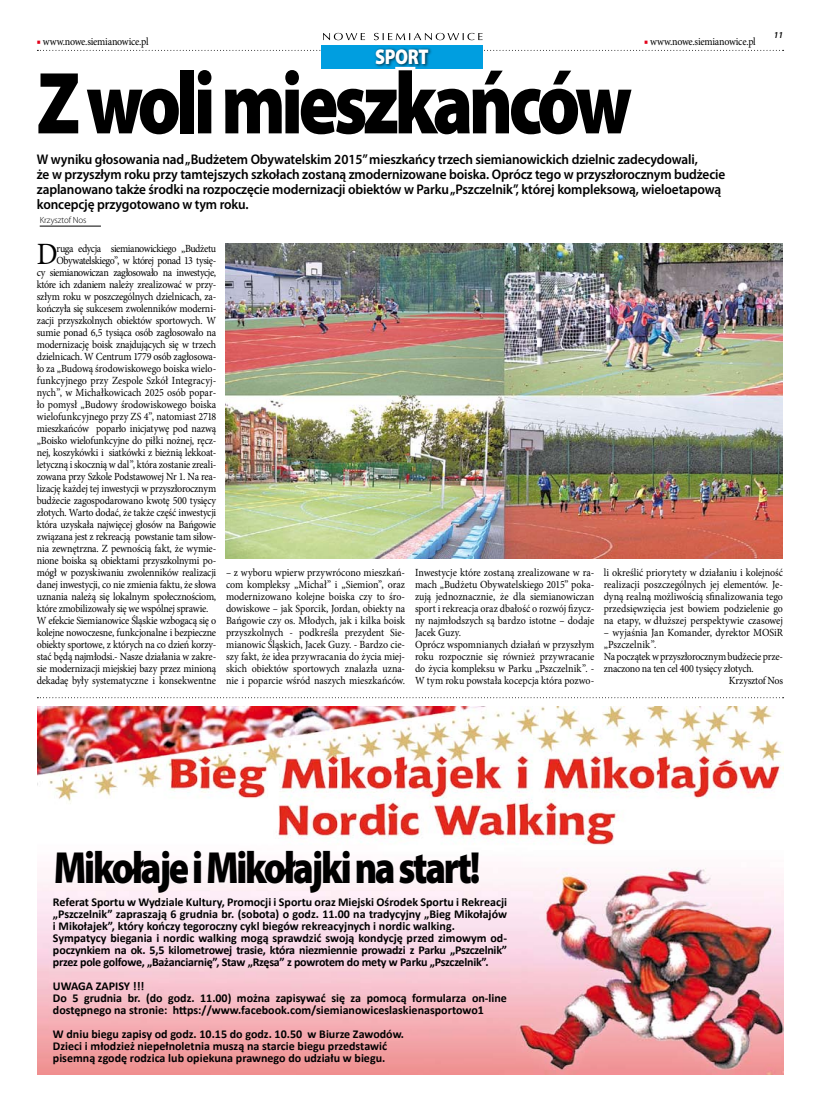
<style>
.page{position:relative;width:820px;height:1106px;background:#fff}
.page>*{position:absolute;margin:0;border:0;box-sizing:border-box;transform-origin:0 0}
.t1{font:900 88.8px "Myriad Pro";letter-spacing:-.06em;color:#000;scale:.83 1}
.t2{font:900 45.2px "Myriad Pro";letter-spacing:-.06em;color:#000;scale:.83 1}
.t3{font:31px "Minion Pro";color:#000;scale:.92 1}
.t4{font:900 21.4px "Myriad Pro";letter-spacing:-.02em;color:#fff;scale:.83 1}
.t5{font:600 14px/14.8px "Myriad Pro";letter-spacing:-.01em;color:#000;scale:.95 1}
.t6{font:700 12px/12px "Calibri";color:#000}
.t7{font:10.9px/12px "Minion Pro";letter-spacing:-.015em;color:#000;text-align:justify;scale:.92 1}
.t8{font:10.9px "Minion Pro";letter-spacing:-.04em;color:#000;scale:.92 1}
.t9{font:10.9px "Minion Pro";letter-spacing:-.045em;color:#000;scale:.92 1}
.t10{font:10.9px "Minion Pro";letter-spacing:.01em;color:#000;scale:.92 1}
.t11{font:300 9px "Myriad Pro";letter-spacing:-.01em;color:#000}
.t12{font:italic 600 9px "Myriad Pro";color:#000}
.s1{color:#e2001a}
</style>
<div class="page">
<img style="left:37px;top:707px;width:746px;height:367px">
<svg style="left:37px;top:50px;width:746px;height:1px"></svg>
<svg style="left:323px;top:33px;width:159px;height:7px"></svg>
<div style="left:321px;top:45px;width:161px;height:23px;background:#009ee0"></div>
<div style="left:373px;top:46px;width:59px;height:22px;background:#000;opacity:.75"></div>
<svg style="left:321px;top:62px;width:162px;height:7px"></svg>
<hr style="left:40px;top:226px;width:61px;height:1px;background:#000">
<svg style="left:37px;top:697px;width:746px;height:1px"></svg>
<img style="left:226px;top:243px;width:556px;height:315px">
<p class="t12" style="left:773px;top:29px;width:11px">11</p>
<p class="t7" style="left:37px;top:35px;width:123px"><span class="s1">■</span> www.nowe.siemianowice.pl</p>
<p class="t7" style="left:644px;top:35px;width:123px"><span class="s1">■</span> www.nowe.siemianowice.pl</p>
<h3 class="t4" style="left:375px;top:42px;width:66px">SPORT</h3>
<h1 class="t1" style="left:37px;top:44px;width:718px">Z woli mieszkańców</h1>
<p class="t5" style="left:37px;top:152px;width:726px">W wyniku głosowania nad „Budżetem Obywatelskim 2015” mieszkańcy trzech siemianowickich dzielnic zadecydowali,<br>że w przyszłym roku przy tamtejszych szkołach zostaną zmodernizowane boiska. Oprócz tego w przyszłorocznym budżecie zaplanowano także środki na rozpoczęcie modernizacji obiektów w Parku „Pszczelnik”, której kompleksową, wieloetapową koncepcję przygotowano w tym roku.</p>
<p class="t11" style="left:40px;top:215px;width:48px">Krzysztof Nos</p>
<h3 class="t3" style="left:37px;top:233px;width:24px">D</h3>
<p class="t8" style="left:56px;top:241px;width:175px">ruga edycja siemianowickiego „Budżetu</p>
<p class="t9" style="left:56px;top:253px;width:175px">Obywatelskiego”, w której ponad 13 tysię-</p>
<p class="t8" style="left:37px;top:265px;width:196px">cy siemianowiczan zagłosowało na inwestycje,</p>
<p class="t7" style="left:37px;top:279px;width:196px">które ich zdaniem należy zrealizować w przy-</p>
<p class="t7" style="left:37px;top:291px;width:196px">szłym roku w poszczególnych dzielnicach, za-</p>
<p class="t7" style="left:37px;top:303px;width:196px">kończyła się sukcesem zwolenników moderni-</p>
<p class="t7" style="left:37px;top:315px;width:196px">zacji przyszkolnych obiektów sportowych. W</p>
<p class="t7" style="left:37px;top:327px;width:196px">sumie ponad 6,5 tysiąca osób zagłosowało na</p>
<p class="t7" style="left:37px;top:339px;width:196px">modernizację boisk znajdujących się w trzech</p>
<p class="t7" style="left:37px;top:351px;width:196px">dzielnicach. W Centrum 1779 osób zagłosowa-</p>
<p class="t7" style="left:37px;top:363px;width:196px">ło za „Budową środowiskowego boiska wielo-</p>
<p class="t7" style="left:37px;top:375px;width:196px">funkcyjnego przy Zespole Szkół Integracyj-</p>
<p class="t7" style="left:37px;top:387px;width:196px">nych”, w Michałkowicach 2025 osób popar-</p>
<p class="t7" style="left:37px;top:399px;width:196px">ło pomysł „Budowy środowiskowego boiska</p>
<p class="t7" style="left:37px;top:411px;width:196px">wielofunkcyjnego przy ZS 4”, natomiast 2718</p>
<p class="t7" style="left:37px;top:423px;width:196px">mieszkańców poparło inicjatywę pod nazwą</p>
<p class="t7" style="left:37px;top:435px;width:196px">„Boisko wielofunkcyjne do piłki nożnej, ręcz-</p>
<p class="t7" style="left:37px;top:447px;width:196px">nej, koszykówki i siatkówki z bieżnią lekkoat-</p>
<p class="t7" style="left:37px;top:459px;width:196px">letyczną i skocznią w dal”, która zostanie zreali-</p>
<p class="t7" style="left:37px;top:471px;width:196px">zowana przy Szkole Podstawowej Nr 1. Na rea-</p>
<p class="t7" style="left:37px;top:483px;width:196px">lizację każdej tej inwestycji w przyszłorocznym</p>
<p class="t7" style="left:37px;top:495px;width:196px">budżecie zagospodarowano kwotę 500 tysięcy</p>
<p class="t7" style="left:37px;top:507px;width:196px">złotych. Warto dodać, że także część inwestycji</p>
<p class="t7" style="left:37px;top:519px;width:196px">która uzyskała najwięcej głosów na Bańgowie</p>
<p class="t7" style="left:37px;top:531px;width:196px">związana jest z rekreacją powstanie tam siłow-</p>
<p class="t7" style="left:37px;top:543px;width:196px">nia zewnętrzna. Z pewnością fakt, że wymie-</p>
<p class="t7" style="left:37px;top:555px;width:196px">nione boiska są obiektami przyszkolnymi po-</p>
<p class="t7" style="left:37px;top:567px;width:196px">mógł w pozyskiwaniu zwolenników realizacji</p>
<p class="t7" style="left:37px;top:579px;width:196px">danej inwestycji, co nie zmienia faktu, że słowa</p>
<p class="t7" style="left:37px;top:591px;width:196px">uznania należą się lokalnym społecznościom,</p>
<p class="t7" style="left:37px;top:603px;width:188px">które zmobilizowały się we wspólnej sprawie.</p>
<p class="t7" style="left:37px;top:615px;width:196px">W efekcie Siemianowice Śląskie wzbogacą się o</p>
<p class="t7" style="left:37px;top:627px;width:196px">kolejne nowoczesne, funkcjonalne i bezpieczne</p>
<p class="t7" style="left:37px;top:639px;width:196px">obiekty sportowe, z których na co dzień korzy-</p>
<p class="t7" style="left:37px;top:651px;width:196px">stać będą najmłodsi.- Nasze działania w zakre-</p>
<p class="t7" style="left:37px;top:663px;width:196px">sie modernizacji miejskiej bazy przez minioną</p>
<p class="t7" style="left:37px;top:675px;width:196px">dekadaę były systematyczne i konsekwentne</p>
<p class="t7" style="left:603px;top:567px;width:196px">li określić priorytety w działaniu i kolejność realizacji poszczególnych jej elementów. Je&shy;dyną realną możliwością sfinalizowania tego przedsięwzięcia jest bowiem podzielenie go na etapy, w dłuższej perspektywie czasowej</p>
<p class="t7" style="left:603px;top:627px;width:196px">– wyjaśnia Jan Komander, dyrektor MOSiR</p>
<p class="t10" style="left:603px;top:637px;width:59px">„Pszczelnik”.</p>
<p class="t7" style="left:603px;top:651px;width:196px">Na początek w przyszłorocznym budżecie prze-</p>
<p class="t7" style="left:603px;top:663px;width:164px">znaczono na ten cel 400 tysięcy złotych.</p>
<p class="t7" style="left:728px;top:675px;width:60px">Krzysztof Nos</p>
<p class="t7" style="left:226px;top:567px;width:196px">– z wyboru wpierw przywrócono mieszkań&shy;com kompleksy „Michał” i „Siemion”, oraz modernizowano kolejne boiska czy to śro&shy;dowiskowe – jak Sporcik, Jordan, obiekty na Bańgowie czy os. Młodych, jak i kilka boisk przyszkolnych - podkreśla prezydent Sie&shy;mianowic Śląskich, Jacek Guzy. - Bardzo cie&shy;szy fakt, że idea przywracania do życia miej&shy;skich obiektów sportowych znalazła uzna&shy;nie i poparcie wśród naszych mieszkańców.</p>
<p class="t7" style="left:415px;top:567px;width:196px;text-align:left">Inwestycje które zostaną zrealizowane w ra&shy;mach „Budżetu Obywatelskiego 2015” poka&shy;zują jednoznacznie, że dla siemianowiczan sport i rekreacja oraz dbałość o rozwój fizycz&shy;ny najmłodszych są bardzo istotne – dodaje Jacek Guzy.<br>Oprócz wspomnianych działań w przyszłym roku rozpocznie się również przywracanie do życia kompleksu w Parku „Pszczelnik”. - W tym roku powstała kocepcja która pozwo-</p>
<h2 class="t2" style="left:54px;top:837px;width:515px">Mikołaje i Mikołajki na start!</h2>
<p class="t6" style="left:53px;top:895px;width:455px">Referat Sportu w Wydziale Kultury, Promocji i Sportu oraz Miejski Ośrodek Sportu i Rekreacji „Pszczelnik” zapraszają 6 grudnia br. (sobota) o godz. 11.00 na tradycyjny „Bieg Mikołajów i Mikołajek”, który kończy tegoroczny cykl biegów rekreacyjnych i nordic walking.<br>Sympatycy biegania i nordic walking mogą sprawdzić swoją kondycję przed zimowym od&shy;poczynkiem na ok. 5,5 kilometrowej trasie, która niezmiennie prowadzi z Parku „Pszczelnik” przez pole golfowe, „Bażanciarnię”, Staw „Rzęsa” z powrotem do mety w Parku „Pszczelnik”.</p>
<p class="t6" style="left:53px;top:979px;width:455px">UWAGA ZAPISY !!!<br>Do 5 grudnia br. (do godz. 11.00) można zapisywać się za pomocą formularza on-line dostępnego na stronie: https://www.facebook.com/siemianowiceslaskienasportowo1</p>
<p class="t6" style="left:53px;top:1027px;width:352px">W dniu biegu zapisy od godz. 10.15 do godz. 10.50 w Biurze Zawodów.<br>Dzieci i młodzież niepełnoletnia muszą na starcie biegu przedstawić pisemną zgodę rodzica lub opiekuna prawnego do udziału w biegu.</p>
</div>
